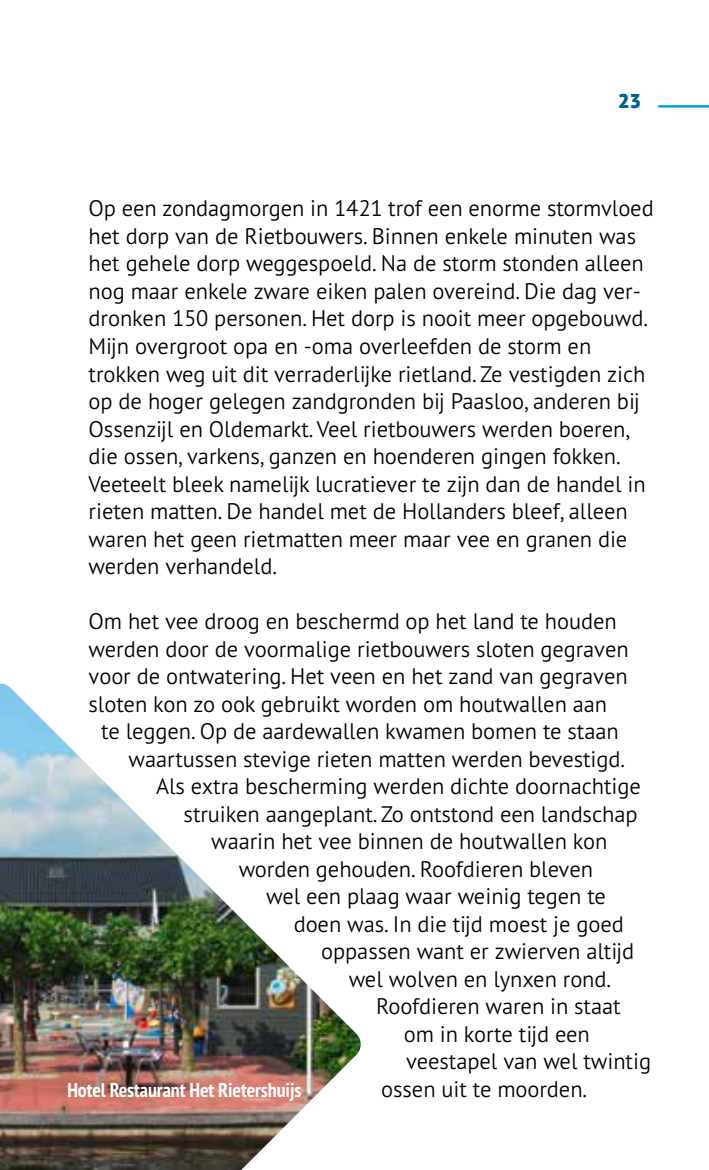
<style>
.page{position:relative;width:709px;height:1170px;background:#fff}
.page>*{position:absolute;margin:0;border:0;box-sizing:border-box;transform-origin:0 0}
.t1{font:300 22.5px/27.5px "PT Sans Pro";letter-spacing:-.005em;color:#000}
.t2{font:700 condensed 20px "PT Sans Pro";letter-spacing:-.005em;color:#fff}
.t3{font:900 20px "PT Sans Pro";color:#00628b}
</style>
<div class="page">
<img style="left:0;top:683px;width:361px;height:486px">
<hr style="left:659px;top:105px;width:50px;height:3px;background:#009fe3">
<p class="t3" style="left:617px;top:87px;width:26px">23</p>
<p class="t1" style="left:89px;top:194px;width:566px">Op een zondagmorgen in 1421 trof een enorme stormvloed het dorp van de Rietbouwers. Binnen enkele minuten was het gehele dorp weggespoeld. Na de storm stonden alleen nog maar enkele zware eiken palen overeind. Die dag ver&shy;dronken 150 personen. Het dorp is nooit meer opgebouwd.<br>Mijn overgroot opa en -oma overleefden de storm en trokken weg uit dit verraderlijke rietland. Ze vestigden zich op de hoger gelegen zandgronden bij Paasloo, anderen bij Ossenzijl en Oldemarkt. Veel rietbouwers werden boeren, die ossen, varkens, ganzen en hoenderen gingen fokken.<br>Veeteelt bleek namelijk lucratiever te zijn dan de handel in rieten matten. De handel met de Hollanders bleef, alleen waren het geen rietmatten meer maar vee en granen die werden verhandeld.</p>
<p class="t1" style="left:89px;top:606px;width:530px">Om het vee droog en beschermd op het land te houden</p>
<p class="t1" style="left:89px;top:634px;width:541px">werden door de voormalige rietbouwers sloten gegraven</p>
<p class="t1" style="left:89px;top:661px;width:540px">voor de ontwatering. Het veen en het zand van gegraven</p>
<p class="t1" style="left:89px;top:689px;width:520px">sloten kon zo ook gebruikt worden om houtwallen aan</p>
<p class="t1" style="left:101px;top:716px;width:519px">te leggen. Op de aardewallen kwamen bomen te staan</p>
<p class="t1" style="left:129px;top:744px;width:498px">waartussen stevige rieten matten werden bevestigd.</p>
<p class="t1" style="left:156px;top:771px;width:486px">Als extra bescherming werden dichte doornachtige</p>
<p class="t1" style="left:184px;top:799px;width:455px">struiken aangeplant. Zo ontstond een landschap</p>
<p class="t1" style="left:211px;top:826px;width:398px">waarin het vee binnen de houtwallen kon</p>
<p class="t1" style="left:239px;top:854px;width:356px">worden gehouden. Roofdieren bleven</p>
<p class="t1" style="left:266px;top:881px;width:341px">wel een plaag waar weinig tegen te</p>
<p class="t1" style="left:294px;top:909px;width:332px">doen was. In die tijd moest je goed</p>
<p class="t1" style="left:321px;top:936px;width:314px">oppassen want er zwierven altijd</p>
<p class="t1" style="left:349px;top:964px;width:264px">wel wolven en lynxen rond.</p>
<p class="t1" style="left:376px;top:991px;width:246px">Roofdieren waren in staat</p>
<p class="t1" style="left:404px;top:1019px;width:188px">om in korte tijd een</p>
<p class="t1" style="left:406px;top:1046px;width:246px">veestapel van wel twintig</p>
<p class="t2" style="left:67px;top:1076px;width:235px">Hotel Restaurant Het Rietershuijs</p>
<p class="t1" style="left:381px;top:1074px;width:207px">ossen uit te moorden.</p>
</div>
